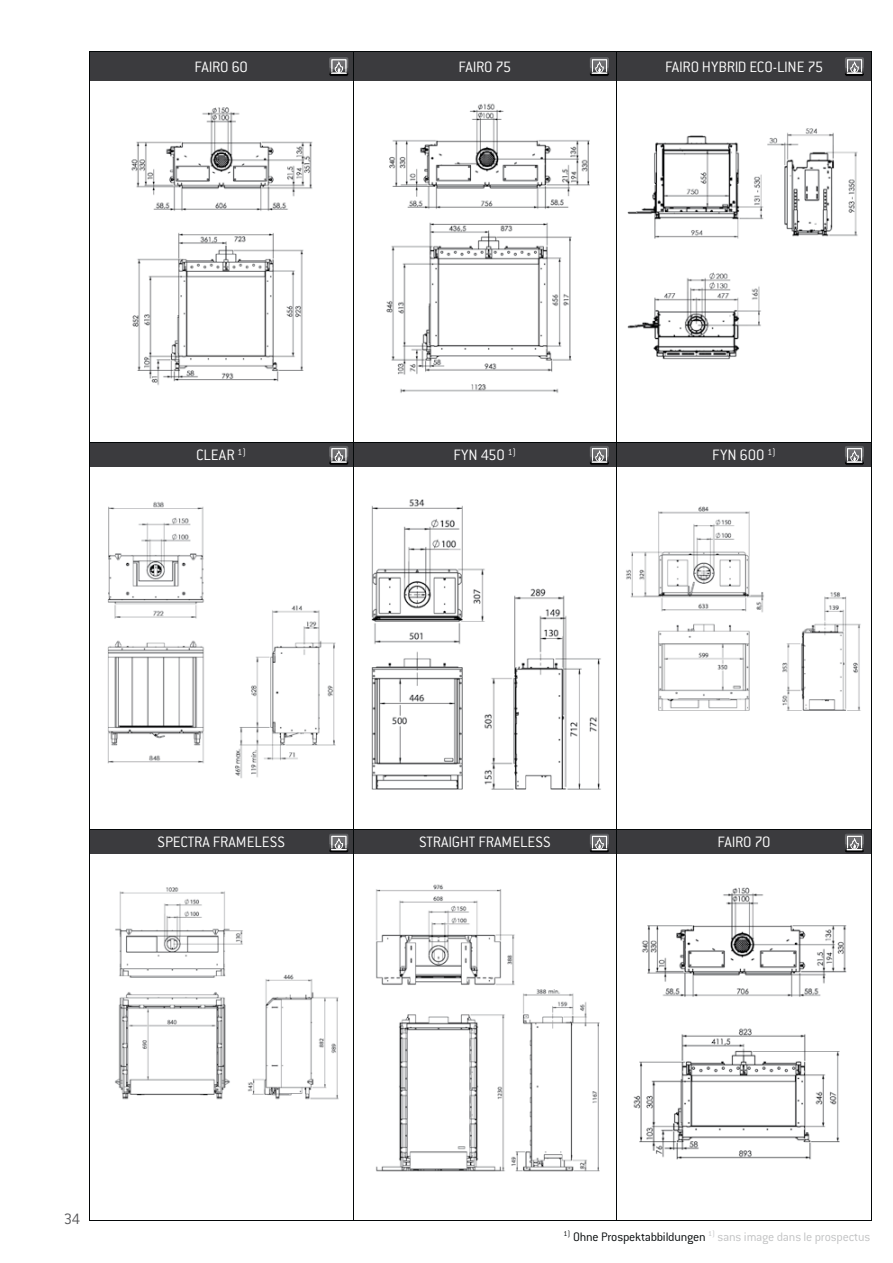
<style>
.page{position:relative;width:893px;height:1263px;background:#fff}
.page>*{position:absolute;margin:0;border:0;box-sizing:border-box;transform-origin:0 0}
.t1{font:300 16.5px "Conduit ITC Std";letter-spacing:-.01em;color:#fff}
.t2{font:300 16.5px "Conduit ITC Std";color:#58585a}
.t3{font:300 13.5px "Conduit ITC Std";letter-spacing:-.015em;color:#c1c2c3}
.s1{color:#040809}
</style>
<div class="page">
<div style="left:89px;top:51px;width:783px;height:30px;background:#3b3b3e"></div>
<div style="left:89px;top:442px;width:783px;height:26px;background:#3b3b3e"></div>
<div style="left:89px;top:829px;width:264px;height:26px;background:#3b3b3e"></div>
<hr style="left:90px;top:854px;width:263px;height:1px;background:#fff">
<hr style="left:89px;top:51px;width:264px;height:1px;background:#040809">
<svg style="left:89px;top:52px;width:1px;height:29px"></svg>
<hr style="left:353px;top:51px;width:263px;height:1px;background:#040809">
<hr style="left:616px;top:51px;width:256px;height:1px;background:#040809">
<svg style="left:616px;top:52px;width:1px;height:29px"></svg>
<svg style="left:871px;top:52px;width:1px;height:29px"></svg>
<hr style="left:89px;top:81px;width:1px;height:361px;background:#040809">
<hr style="left:353px;top:81px;width:1px;height:361px;background:#040809">
<hr style="left:616px;top:81px;width:1px;height:361px;background:#040809">
<hr style="left:871px;top:81px;width:1px;height:361px;background:#040809">
<hr style="left:89px;top:442px;width:264px;height:1px;background:#040809">
<svg style="left:89px;top:443px;width:1px;height:25px"></svg>
<hr style="left:353px;top:442px;width:263px;height:1px;background:#040809">
<hr style="left:616px;top:442px;width:256px;height:1px;background:#040809">
<svg style="left:616px;top:443px;width:1px;height:25px"></svg>
<svg style="left:871px;top:443px;width:1px;height:25px"></svg>
<hr style="left:89px;top:468px;width:1px;height:361px;background:#040809">
<hr style="left:353px;top:468px;width:1px;height:361px;background:#040809">
<hr style="left:616px;top:468px;width:1px;height:361px;background:#040809">
<hr style="left:871px;top:468px;width:1px;height:361px;background:#040809">
<hr style="left:89px;top:829px;width:264px;height:1px;background:#040809">
<svg style="left:89px;top:830px;width:1px;height:25px"></svg>
<hr style="left:353px;top:855px;width:1px;height:365px;background:#040809">
<hr style="left:616px;top:855px;width:1px;height:365px;background:#040809">
<hr style="left:89px;top:855px;width:1px;height:365px;background:#040809">
<hr style="left:871px;top:855px;width:1px;height:365px;background:#040809">
<hr style="left:89px;top:1220px;width:264px;height:1px;background:#040809">
<hr style="left:353px;top:1220px;width:263px;height:1px;background:#040809">
<hr style="left:616px;top:1220px;width:256px;height:1px;background:#040809">
<img style="left:131px;top:107px;width:182px;height:278px">
<img style="left:386px;top:103px;width:204px;height:290px">
<img style="left:627px;top:128px;width:231px;height:232px">
<img style="left:107px;top:502px;width:229px;height:276px">
<img style="left:371px;top:499px;width:230px;height:291px">
<img style="left:626px;top:506px;width:235px;height:205px">
<img style="left:114px;top:887px;width:225px;height:213px">
<img style="left:375px;top:884px;width:225px;height:288px">
<img style="left:633px;top:887px;width:214px;height:273px">
<svg style="left:329px;top:52px;width:25px;height:29px"></svg>
<img style="left:331px;top:59px;width:15px;height:10px">
<img style="left:590px;top:57px;width:19px;height:13px">
<svg style="left:590px;top:58px;width:18px;height:18px"></svg>
<img style="left:592px;top:59px;width:15px;height:10px">
<img style="left:845px;top:57px;width:19px;height:12px">
<svg style="left:845px;top:58px;width:18px;height:18px"></svg>
<img style="left:847px;top:59px;width:15px;height:10px">
<svg style="left:329px;top:443px;width:25px;height:25px"></svg>
<img style="left:331px;top:448px;width:15px;height:10px">
<img style="left:590px;top:446px;width:19px;height:13px">
<svg style="left:590px;top:447px;width:18px;height:18px"></svg>
<img style="left:592px;top:448px;width:15px;height:10px">
<img style="left:845px;top:446px;width:19px;height:13px">
<svg style="left:845px;top:447px;width:18px;height:18px"></svg>
<img style="left:847px;top:448px;width:15px;height:10px">
<svg style="left:329px;top:829px;width:543px;height:26px;background:#444447"></svg>
<img style="left:847px;top:836px;width:15px;height:10px">
<p class="t1" style="left:195px;top:61px;width:55px">FAIRO 60</p>
<p class="t1" style="left:458px;top:61px;width:54px">FAIRO 75</p>
<p class="t1" style="left:665px;top:61px;width:159px">FAIRO HYBRID ECO-LINE 75</p>
<p class="t1" style="left:196px;top:449px;width:52px">CLEAR <sup>1)</sup></p>
<p class="t1" style="left:453px;top:449px;width:64px">FYN 450 <sup>1)</sup></p>
<p class="t1" style="left:712px;top:449px;width:65px">FYN 600 <sup>1)</sup></p>
<p class="t1" style="left:158px;top:836px;width:129px">SPECTRA FRAMELESS</p>
<p class="t1" style="left:419px;top:836px;width:133px">STRAIGHT FRAMELESS</p>
<p class="t1" style="left:717px;top:836px;width:55px">FAIRO 70</p>
<p class="t2" style="left:64px;top:1213px;width:18px">34</p>
<p class="t3" style="left:564px;top:1232px;width:308px"><sup>1)</sup> <span class="s1">Ohne Prospektabbildungen</span> <sup>1)</sup> sans image dans le prospectus</p>
</div>
